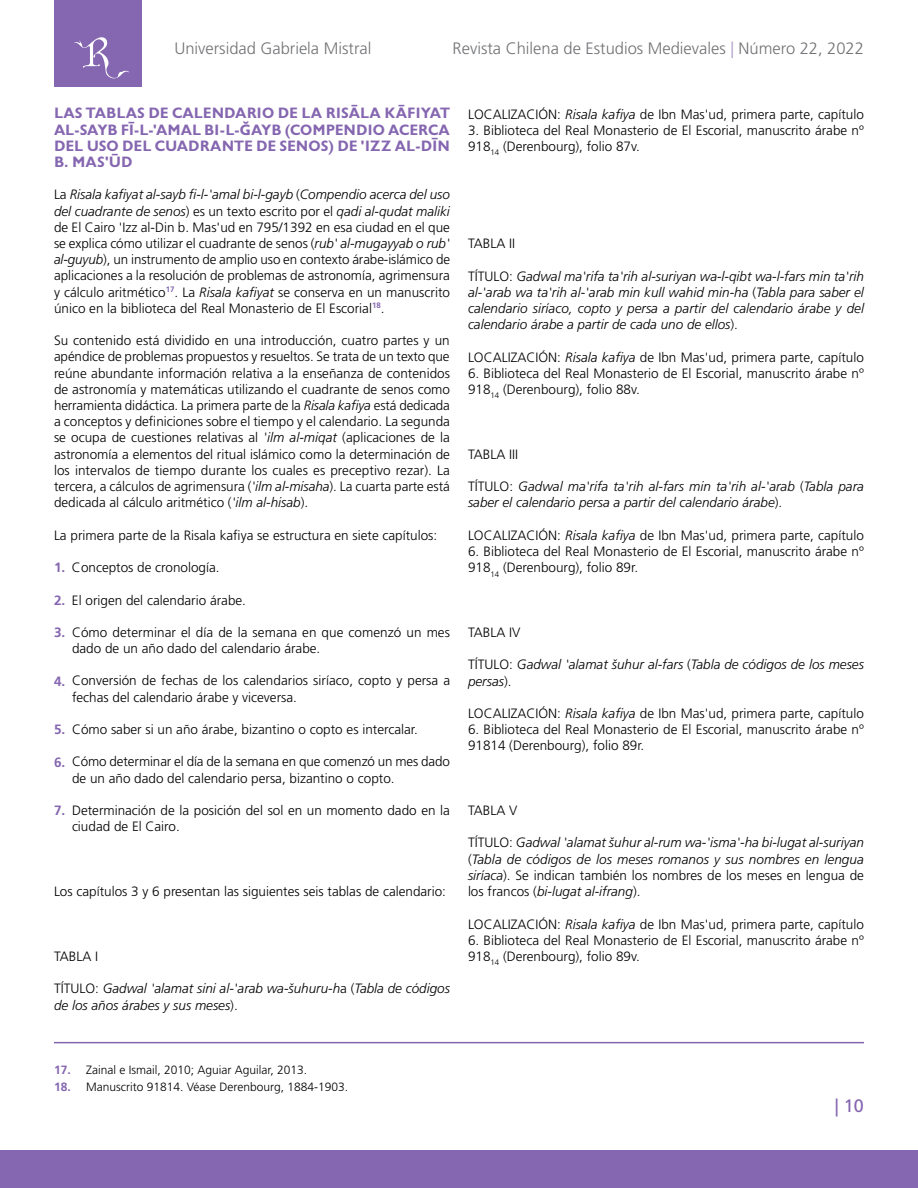
<style>
.page{position:relative;width:918px;height:1188px;background:#fff}
.page>*{position:absolute;margin:0;border:0;box-sizing:border-box;transform-origin:0 0}
.t1{font:18px "Frutiger LT Std";color:#8566b0}
.t2{font:300 16.5px "Frutiger LT Std";color:#717275}
.t3{font:700 15px/16.2px "Gill Sans Display MT Pro";letter-spacing:.005em;color:#8566b0;text-align:justify}
.t4{font:300 13.5px/16.2px "Frutiger LT Std";color:#000}
.t5{font:italic 300 13.5px/16.2px "Frutiger LT Std";color:#000}
.t6{font:300 12px "Frutiger LT Std";color:#000}
.s1{color:#ac97c9}
.s2{font-style:italic}
.s3{font-weight:700;color:#8566b0}
.s4{font-style:normal}
</style>
<div class="page">
<div style="left:0;top:1151px;width:918px;height:37px;background:#8566b0"></div>
<div style="left:54px;top:0;width:88px;height:86px;background:#8566b0"></div>
<svg style="left:74px;top:37px;width:55px;height:42px"></svg>
<hr style="left:54px;top:1042px;width:810px;height:1px;background:#8566b0">
<p class="t2" style="left:174px;top:39px;width:199px">Universidad Gabriela Mistral</p>
<p class="t2" style="left:453px;top:39px;width:413px">Revista Chilena de Estudios Medievales <span class="s1">|</span> Número 22, 2022</p>
<p class="t3" style="left:54px;top:105px;width:398px">LAS TABLAS DE CALENDARIO DE LA RISĀLA KĀFIYAT AL-SAYB FĪ-L-'AMAL BI-L-ĞAYB (COMPENDIO ACERCA DEL USO DEL CUADRANTE DE SENOS) DE 'IZZ AL-DĪN B. MAS'ŪD</p>
<p class="t4" style="left:54px;top:187px;width:398px;text-align:justify">La <span class="s2">Risala kafiyat al-sayb fi-l-'amal bi-l-gayb</span> (<span class="s2">Compendio acerca del uso del cuadrante de senos</span>) es un texto escrito por el <span class="s2">qadi al-qudat maliki </span>de El Cairo 'Izz al-Din b. Mas'ud en 795/1392 en esa ciudad en el que se explica cómo utilizar el cuadrante de senos (<span class="s2">rub' al-mugayyab o rub' al-guyub</span>), un instrumento de amplio uso en contexto árabe-islámico de aplicaciones a la resolución de problemas de astronomía, agrimensura y cálculo aritmético<sup>17</sup>. La <span class="s2">Risala kafiyat</span> se conserva en un manuscrito único en la biblioteca del Real Monasterio de El Escorial<sup>18</sup>.</p>
<p class="t4" style="left:54px;top:333px;width:398px;text-align:justify">Su contenido está dividido en una introducción, cuatro partes y un apéndice de problemas propuestos y resueltos. Se trata de un texto que reúne abundante información relativa a la enseñanza de contenidos de astronomía y matemáticas utilizando el cuadrante de senos como herramienta didáctica. La primera parte de la <span class="s2">Risala kafiya</span> está dedicada a conceptos y definiciones sobre el tiempo y el calendario. La segunda se ocupa de cuestiones relativas al <span class="s2">'ilm al-miqat</span> (aplicaciones de la astronomía a elementos del ritual islámico como la determinación de los intervalos de tiempo durante los cuales es preceptivo rezar). La tercera, a cálculos de agrimensura (<span class="s2">'ilm al-misaha</span>). La cuarta parte está dedicada al cálculo aritmético (<span class="s2">'ilm al-hisab</span>).</p>
<p class="t4" style="left:54px;top:527px;width:385px">La primera parte de la Risala kafiya se estructura en siete capítulos:</p>
<p class="t4" style="left:54px;top:560px;width:167px"><span class="s3">1.</span> Conceptos de cronología.</p>
<p class="t4" style="left:54px;top:592px;width:194px"><span class="s3">2.</span> El origen del calendario árabe.</p>
<p class="t4" style="left:72px;top:624px;width:380px;text-indent:-18px"><span class="s3">3.</span> Cómo determinar el día de la semana en que comenzó un mes dado de un año dado del calendario árabe.</p>
<p class="t4" style="left:72px;top:673px;width:380px;text-indent:-18px"><span class="s3">4.</span> Conversión de fechas de los calendarios siríaco, copto y persa a fechas del calendario árabe y viceversa.</p>
<p class="t4" style="left:54px;top:722px;width:365px"><span class="s3">5.</span> Cómo saber si un año árabe, bizantino o copto es intercalar.</p>
<p class="t4" style="left:72px;top:754px;width:380px;text-indent:-18px"><span class="s3">6.</span> Cómo determinar el día de la semana en que comenzó un mes dado de un año dado del calendario persa, bizantino o copto.</p>
<p class="t4" style="left:72px;top:803px;width:379px;text-indent:-18px"><span class="s3">7.</span> Determinación de la posición del sol en un momento dado en la ciudad de El Cairo.</p>
<p class="t4" style="left:54px;top:884px;width:394px">Los capítulos 3 y 6 presentan las siguientes seis tablas de calendario:</p>
<p class="t4" style="left:54px;top:948px;width:46px">TABLA I</p>
<p class="t5" style="left:54px;top:981px;width:397px"><span class="s4">TÍTULO:</span> Gadwal 'alamat sini al-'arab wa-šuhuru-h<span class="s4">a (</span>Tabla de códigos de los años árabes y sus meses<span class="s4">).</span></p>
<p class="t4" style="left:468px;top:106px;width:397px">LOCALIZACIÓN: <span class="s2">Risala kafiya</span> de Ibn Mas'ud, primera parte, capítulo</p>
<p class="t4" style="left:468px;top:122px;width:398px">3. Biblioteca del Real Monasterio de El Escorial, manuscrito árabe nº<br>918<sub>14</sub> (Derenbourg), folio 87v.</p>
<p class="t4" style="left:468px;top:236px;width:49px">TABLA II</p>
<p class="t5" style="left:468px;top:268px;width:398px;text-align:justify"><span class="s4">TÍTULO:</span> Gadwal ma'rifa ta'rih al-suriyan wa-l-qibt wa-l-fars min ta'rih al-'arab wa ta'rih al-'arab min kull wahid min-ha <span class="s4">(</span>Tabla para saber el calendario siríaco, copto y persa a partir del calendario árabe y del calendario árabe a partir de cada uno de ellos<span class="s4">).</span></p>
<p class="t4" style="left:468px;top:349px;width:397px">LOCALIZACIÓN: <span class="s2">Risala kafiya</span> de Ibn Mas'ud, primera parte, capítulo</p>
<p class="t4" style="left:468px;top:365px;width:398px">6. Biblioteca del Real Monasterio de El Escorial, manuscrito árabe nº<br>918<sub>14</sub> (Derenbourg), folio 88v.</p>
<p class="t4" style="left:468px;top:446px;width:52px">TABLA III</p>
<p class="t5" style="left:468px;top:478px;width:398px"><span class="s4">TÍTULO:</span> Gadwal ma'rifa ta'rih al-fars min ta'rih al-'arab <span class="s4">(</span>Tabla para saber el calendario persa a partir del calendario árabe<span class="s4">).</span></p>
<p class="t4" style="left:468px;top:527px;width:397px">LOCALIZACIÓN: <span class="s2">Risala kafiya</span> de Ibn Mas'ud, primera parte, capítulo</p>
<p class="t4" style="left:468px;top:543px;width:398px">6. Biblioteca del Real Monasterio de El Escorial, manuscrito árabe nº<br>918<sub>14</sub> (Derenbourg), folio 89r.</p>
<p class="t4" style="left:468px;top:624px;width:54px">TABLA IV</p>
<p class="t5" style="left:468px;top:657px;width:397px"><span class="s4">TÍTULO:</span> Gadwal 'alamat šuhur al-fars <span class="s4">(</span>Tabla de códigos de los meses persas<span class="s4">).</span></p>
<p class="t4" style="left:468px;top:705px;width:397px">LOCALIZACIÓN: <span class="s2">Risala kafiya</span> de Ibn Mas'ud, primera parte, capítulo</p>
<p class="t4" style="left:468px;top:722px;width:398px">6. Biblioteca del Real Monasterio de El Escorial, manuscrito árabe nº<br>91814 (Derenbourg), folio 89r.</p>
<p class="t4" style="left:468px;top:803px;width:51px">TABLA V</p>
<p class="t5" style="left:468px;top:835px;width:398px;text-align:justify"><span class="s4">TÍTULO:</span> Gadwal 'alamat šuhur al-rum wa-'isma'-ha bi-lugat al-suriyan <span class="s4">(</span>Tabla de códigos de los meses romanos y sus nombres en lengua siríaca<span class="s4">). Se indican también los nombres de los meses en lengua de los francos (</span>bi-lugat al-ifrang<span class="s4">).</span></p>
<p class="t4" style="left:468px;top:916px;width:397px">LOCALIZACIÓN: <span class="s2">Risala kafiya</span> de Ibn Mas'ud, primera parte, capítulo</p>
<p class="t4" style="left:468px;top:932px;width:398px">6. Biblioteca del Real Monasterio de El Escorial, manuscrito árabe nº<br>918<sub>14</sub> (Derenbourg), folio 89v.</p>
<p class="t6" style="left:54px;top:1063px;width:255px"><span class="s3">17.</span> Zainal e Ismail, 2010; Aguiar Aguilar, 2013.</p>
<p class="t6" style="left:54px;top:1080px;width:296px"><span class="s3">18.</span> Manuscrito 91814. Véase Derenbourg, 1884-1903.</p>
<h1 class="t1" style="left:835px;top:1095px;width:31px">| 10</h1>
</div>
